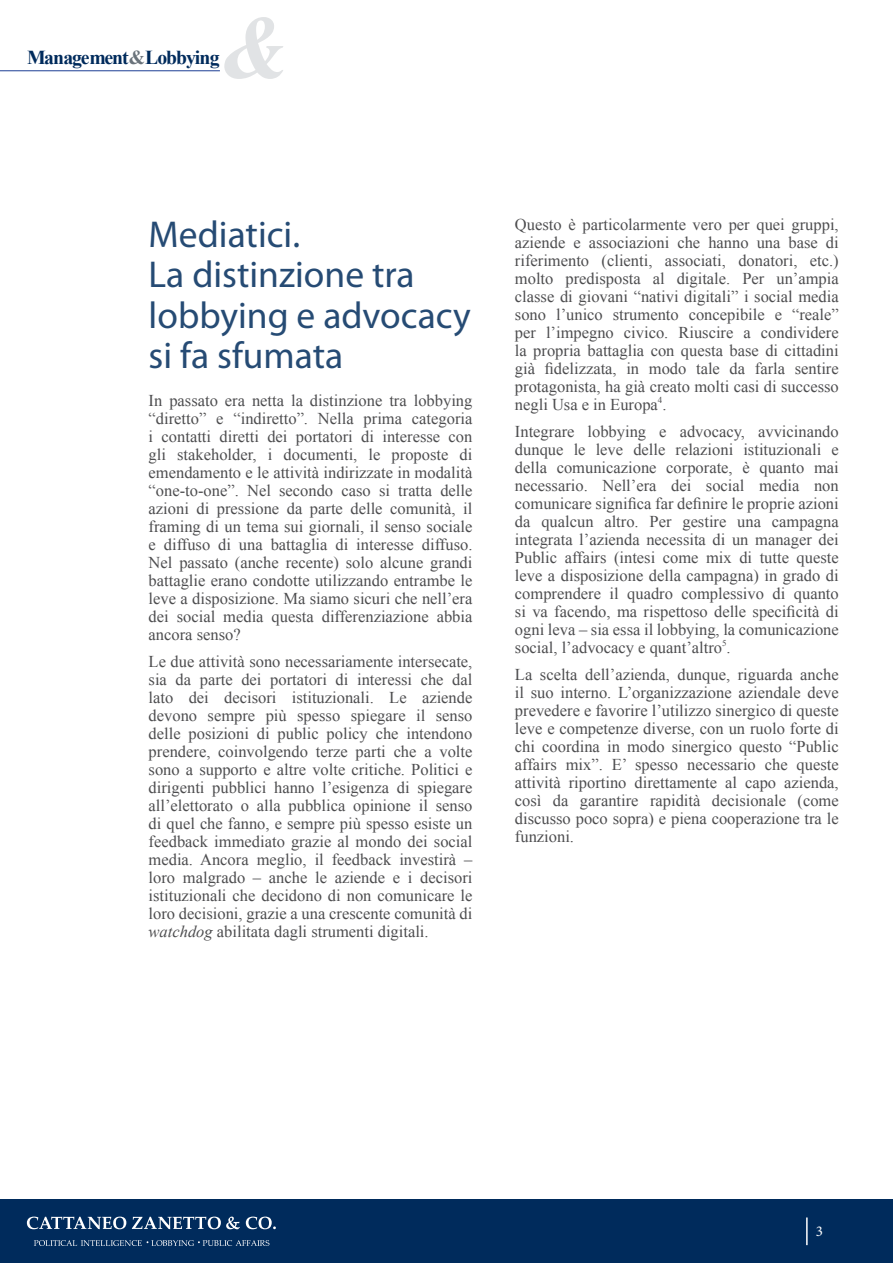
<style>
.page{position:relative;width:893px;height:1263px;background:#fff}
.page>*{position:absolute;margin:0;border:0;box-sizing:border-box;transform-origin:0 0}
.t1{font:37.5px/40.5px "Myriad Pro";color:#264b74}
.t2{font:700 19.8px "Times New Roman";letter-spacing:-.05em;color:#002b5c}
.t3{font:16.5px/18px "Times New Roman";color:#4d4d4f;text-align:justify}
.t4{font:15px "Minion Pro";color:#fff}
.t5{font:9px "Times New Roman";color:#4d4d4f}
.s1{color:#6a737b}
.s2{font-style:italic}
</style>
<div class="page">
<svg style="left:224px;top:17px;width:59px;height:62px"></svg>
<hr style="left:0;top:71px;width:220px;height:1px;background:#1c3e94">
<div style="left:0;top:1199px;width:893px;height:64px;background:#002b5c"></div>
<hr style="left:806px;top:1217px;width:2px;height:28px;background:#fff">
<svg style="left:27px;top:1216px;width:99px;height:13px"></svg>
<svg style="left:132px;top:1216px;width:108px;height:13px"></svg>
<svg style="left:246px;top:1216px;width:30px;height:13px"></svg>
<svg style="left:34px;top:1240px;width:235px;height:6px"></svg>
<p class="t2" style="left:27px;top:43px;width:194px">Management<span class="s1">&amp;</span>Lobbying</p>
<h1 class="t1" style="left:149px;top:215px;width:324px">Mediatici.<br>La distinzione tra lobbying e advocacy si fa sfumata</h1>
<p class="t3" style="left:149px;top:391px;width:325px">In passato era netta la distinzione tra lobbying “diretto” e “indiretto”. Nella prima categoria i contatti diretti dei portatori di interesse con gli stakeholder, i documenti, le proposte di emendamento e le attività indirizzate in modalità “one-to-one”. Nel secondo caso si tratta delle azioni di pressione da parte delle comunità, il framing di un tema sui giornali, il senso sociale e diffuso di una battaglia di interesse diffuso.<br>Nel passato (anche recente) solo alcune grandi battaglie erano condotte utilizzando entrambe le leve a disposizione. Ma siamo sicuri che nell’era dei social media questa differenziazione abbia ancora senso?</p>
<p class="t3" style="left:149px;top:652px;width:325px">Le due attività sono necessariamente intersecate, sia da parte dei portatori di interessi che dal lato dei decisori istituzionali. Le aziende devono sempre più spesso spiegare il senso delle posizioni di public policy che intendono prendere, coinvolgendo terze parti che a volte sono a supporto e altre volte critiche. Politici e dirigenti pubblici hanno l’esigenza di spiegare all’elettorato o alla pubblica opinione il senso di quel che fanno, e sempre più spesso esiste un feedback immediato grazie al mondo dei social media. Ancora meglio, il feedback investirà – loro malgrado – anche le aziende e i decisori istituzionali che decidono di non comunicare le loro decisioni, grazie a una crescente comunità di <span class="s2">watchdog</span> abilitata dagli strumenti digitali.</p>
<p class="t3" style="left:515px;top:215px;width:325px">Questo è particolarmente vero per quei gruppi, aziende e associazioni che hanno una base di riferimento (clienti, associati, donatori, etc.) molto predisposta al digitale. Per un’ampia classe di giovani “nativi digitali” i social media sono l’unico strumento concepibile e “reale” per l’impegno civico. Riuscire a condividere la propria battaglia con questa base di cittadini già fidelizzata, in modo tale da farla sentire protagonista, ha già creato molti casi di successo negli Usa e in Europa .</p>
<p class="t5" style="left:658px;top:394px;width:6px">4</p>
<p class="t3" style="left:515px;top:422px;width:325px">Integrare lobbying e advocacy, avvicinando dunque le leve delle relazioni istituzionali e della comunicazione corporate, è quanto mai necessario. Nell’era dei social media non comunicare significa far definire le proprie azioni da qualcun altro. Per gestire una campagna integrata l’azienda necessita di un manager dei Public affairs (intesi come mix di tutte queste leve a disposizione della campagna) in grado di comprendere il quadro complessivo di quanto si va facendo, ma rispettoso delle specificità di ogni leva – sia essa il lobbying, la comunicazione social, l’advocacy e quant’altro .</p>
<p class="t5" style="left:722px;top:637px;width:6px">5</p>
<p class="t3" style="left:515px;top:665px;width:325px">La scelta dell’azienda, dunque, riguarda anche il suo interno. L’organizzazione aziendale deve prevedere e favorire l’utilizzo sinergico di queste leve e competenze diverse, con un ruolo forte di chi coordina in modo sinergico questo “Public affairs mix”. E’ spesso necessario che queste attività riportino direttamente al capo azienda, così da garantire rapidità decisionale (come discusso poco sopra) e piena cooperazione tra le funzioni.</p>
<p class="t4" style="left:816px;top:1222px;width:9px">3</p>
</div>
